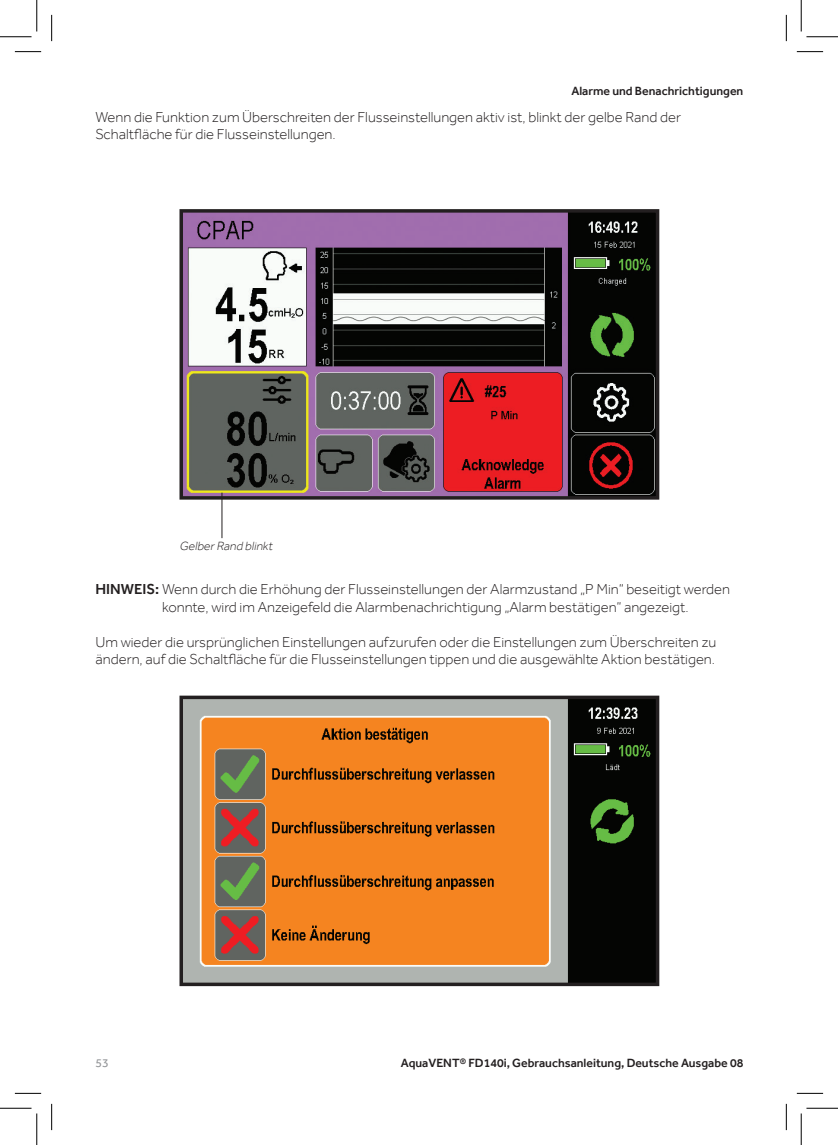
<style>
.page{position:relative;width:838px;height:1145px;background:#fff}
.page>*{position:absolute;margin:0;border:0;box-sizing:border-box;transform-origin:0 0}
.Paragraph_Style_1{font:300 14.88px/17.5px "Effra";color:#231f20}
.t1{font:500 12.25px "Effra";color:#231f20}
.Paragraph_Style_1-2{font:italic 300 12.25px "Effra";color:#231f20}
.t2{font:12.25px "Effra";color:#939598}
.s1{font-weight:500}
</style>
<div class="page">
<svg style="left:179px;top:695px;width:481px;height:292px"></svg>
<svg style="left:179px;top:209px;width:481px;height:292px"></svg>
<hr style="left:221px;top:493px;width:1px;height:45px;background:#231f20">
<svg style="left:15px;top:51px;width:26px;height:1px"></svg>
<svg style="left:796px;top:51px;width:27px;height:1px"></svg>
<svg style="left:15px;top:1093px;width:26px;height:1px"></svg>
<svg style="left:796px;top:1093px;width:27px;height:1px"></svg>
<svg style="left:51px;top:15px;width:1px;height:26px"></svg>
<svg style="left:51px;top:1104px;width:1px;height:26px"></svg>
<svg style="left:786px;top:15px;width:1px;height:26px"></svg>
<svg style="left:786px;top:1104px;width:1px;height:26px"></svg>
<hr style="left:0;top:36px;width:32px;height:1px;background:#000">
<hr style="left:806px;top:36px;width:31px;height:1px;background:#000">
<hr style="left:0;top:1108px;width:32px;height:1px;background:#000">
<hr style="left:806px;top:1108px;width:31px;height:1px;background:#000">
<hr style="left:36px;top:0;width:1px;height:31px;background:#000">
<hr style="left:36px;top:1113px;width:1px;height:32px;background:#000">
<hr style="left:800px;top:0;width:1px;height:31px;background:#000">
<hr style="left:800px;top:1113px;width:1px;height:32px;background:#000">
<p class="t1" style="left:571px;top:84px;width:173px">Alarme und Benachrichtigungen</p>
<p class="Paragraph_Style_1" style="left:95px;top:108px;width:587px">Wenn die Funktion zum Überschreiten der Flusseinstellungen aktiv ist, blinkt der gelbe Rand der<br>Schaltfläche für die Flusseinstellungen.</p>
<p class="Paragraph_Style_1-2" style="left:179px;top:539px;width:99px">GelberRandblinkt</p>
<p class="Paragraph_Style_1" style="left:162px;top:580px;width:569px;text-indent:-67px"><span class="s1">HINWEIS:</span> Wenn durch die Erhöhung der Flusseinstellungen der Alarmzustand „P Min“ beseitigt werden konnte, wird im Anzeigefeld die Alarmbenachrichtigung „Alarm bestätigen“ angezeigt.</p>
<p class="Paragraph_Style_1" style="left:95px;top:633px;width:622px">Um wieder die ursprünglichen Einstellungen aufzurufen oder die Einstellungen zum Überschreiten zu ändern, auf die Schaltfläche für die Flusseinstellungen tippen und die ausgewählte Aktion bestätigen.</p>
<p class="t2" style="left:95px;top:1055px;width:15px">53</p>
<p class="t1" style="left:401px;top:1055px;width:344px">AquaVENT® FD140i, Gebrauchsanleitung, Deutsche Ausgabe 08</p>
</div>
